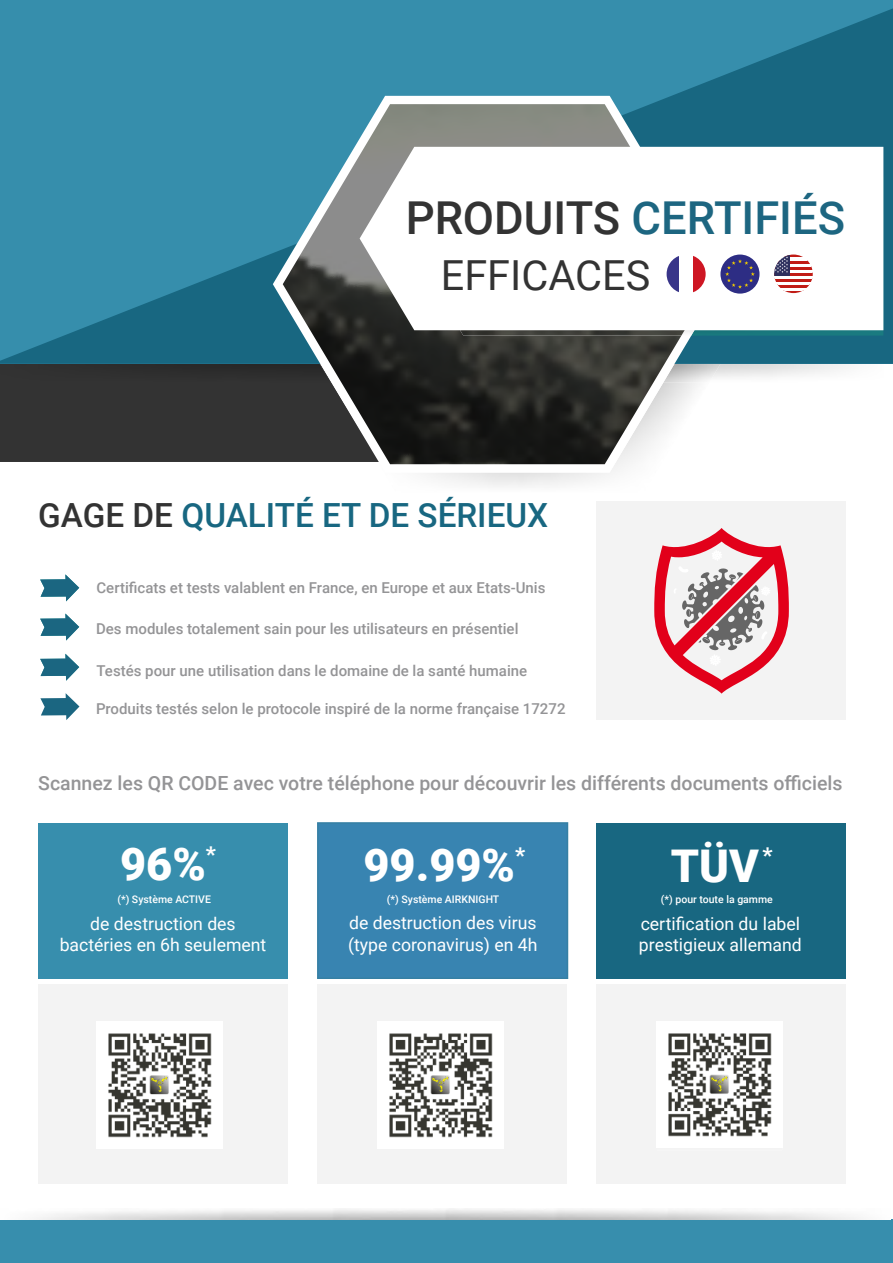
<style>
.page{position:relative;width:893px;height:1263px;background:#fff}
.page>*{position:absolute;margin:0;border:0;box-sizing:border-box;transform-origin:0 0}
.t1{font:500 45.3px "Roboto";color:#1d6681}
.t2{font:900 45.15px "Roboto";color:#fff}
.t3{font:41.4px "Roboto";color:#333}
.t4{font:500 33.3px "Roboto";color:#186781}
.t5{font:500 19.5px "Roboto";color:#949496}
.t6{font:17.7px/21.1px "Roboto";color:#fff}
.t7{font:500 15px "Roboto";color:#949496}
.t8{font:500 10.5px "Roboto";color:#fff}
.s1{color:#333}
</style>
<div class="page">
<div style="left:596px;top:502px;width:249px;height:218px;background:#f3f3f3"></div>
<div style="left:596px;top:983px;width:249px;height:200px;background:#f3f3f3"></div>
<div style="left:317px;top:983px;width:249px;height:200px;background:#f3f3f3"></div>
<div style="left:38px;top:983px;width:249px;height:200px;background:#f3f3f3"></div>
<div style="left:317px;top:822px;width:251px;height:157px;background:#3884b1;border:2px solid #3680a4"></div>
<div style="left:0;top:382px;width:273px;height:80px;background:#333"></div>
<div style="left:0;top:364px;width:273px;height:18px;background:#2f2f2f"></div>
<div style="left:0;top:0;width:893px;height:364px;background:#368eac"></div>
<svg style="left:0;top:8px;width:893px;height:356px"></svg>
<svg style="left:273px;top:96px;width:449px;height:376px"></svg>
<img style="left:283px;top:104px;width:398px;height:360px">
<div style="left:0;top:1219px;width:893px;height:44px;background:#378ead"></div>
<div style="left:38px;top:823px;width:250px;height:155px;background:#378ead"></div>
<div style="left:596px;top:823px;width:250px;height:155px;background:#186781"></div>
<img style="left:722px;top:330px;width:161px;height:6px">
<img style="left:416px;top:330px;width:296px;height:6px">
<div style="left:360px;top:147px;width:523px;height:183px;background:#fff"></div>
<svg style="left:667px;top:255px;width:12px;height:38px"></svg>
<div style="left:679px;top:255px;width:14px;height:38px;background:#fff"></div>
<svg style="left:693px;top:255px;width:13px;height:38px"></svg>
<div style="left:720px;top:255px;width:39px;height:39px;background:#2d2d84;border-radius:20px"></div>
<svg style="left:725px;top:259px;width:30px;height:30px"></svg>
<hr style="left:774px;top:291px;width:39px;height:2px;background:#c11c16">
<hr style="left:774px;top:288px;width:39px;height:3px;background:#fff">
<svg style="left:774px;top:284px;width:39px;height:4px"></svg>
<hr style="left:774px;top:281px;width:39px;height:3px;background:#fff">
<hr style="left:774px;top:278px;width:39px;height:3px;background:#c11c16">
<hr style="left:774px;top:275px;width:39px;height:3px;background:#fff">
<hr style="left:774px;top:272px;width:39px;height:3px;background:#c11c16">
<hr style="left:774px;top:269px;width:39px;height:3px;background:#fff">
<hr style="left:774px;top:266px;width:39px;height:3px;background:#c11c16">
<hr style="left:774px;top:263px;width:39px;height:3px;background:#fff">
<hr style="left:774px;top:260px;width:39px;height:3px;background:#c11c16">
<hr style="left:774px;top:257px;width:39px;height:3px;background:#fff">
<hr style="left:774px;top:254px;width:39px;height:3px;background:#c11c16">
<svg style="left:774px;top:254px;width:16px;height:21px"></svg>
<svg style="left:774px;top:256px;width:14px;height:17px"></svg>
<svg style="left:654px;top:528px;width:135px;height:166px"></svg>
<svg style="left:40px;top:574px;width:39px;height:27px"></svg>
<svg style="left:40px;top:613px;width:39px;height:27px"></svg>
<svg style="left:40px;top:654px;width:39px;height:27px"></svg>
<img style="left:657px;top:1147px;width:125px;height:1px">
<img style="left:96px;top:1022px;width:127px;height:126px">
<img style="left:377px;top:1022px;width:127px;height:126px">
<img style="left:657px;top:1022px;width:125px;height:125px">
<svg style="left:40px;top:693px;width:39px;height:27px"></svg>
<h1 class="t1" style="left:406px;top:186px;width:441px"><span class="s1">PRODUITS</span> CERTIFIÉS</h1>
<h3 class="t3" style="left:441px;top:246px;width:211px">EFFICACES</h3>
<h3 class="t4" style="left:38px;top:492px;width:511px"><span class="s1">GAGE DE</span> QUALITÉ ET DE SÉRIEUX</h3>
<p class="t7" style="left:97px;top:577px;width:450px">Certificats et tests valablent en France, en Europe et aux Etats-Unis</p>
<p class="t7" style="left:96px;top:618px;width:424px">Des modules totalement sain pour les utilisateurs en présentiel</p>
<p class="t7" style="left:97px;top:660px;width:432px">Testés pour une utilisation dans le domaine de la santé humaine</p>
<p class="t7" style="left:96px;top:698px;width:471px">Produits testés selon le protocole inspiré de la norme française 17272</p>
<h3 class="t5" style="left:38px;top:769px;width:806px">Scannez les QR CODE avec votre téléphone pour découvrir les différents documents officiels</h3>
<h2 class="t2" style="left:363px;top:834px;width:163px">99.99%<sup>*</sup></h2>
<h2 class="t2" style="left:671px;top:834px;width:104px">TÜV <sup>*</sup></h2>
<p class="t6" style="left:639px;top:912px;width:164px">certification du label prestigieux allemand</p>
<h2 class="t2" style="left:120px;top:833px;width:97px">96%<sup>*</sup></h2>
<p class="t8" style="left:117px;top:892px;width:95px">(*) Système ACTIVE</p>
<p class="t8" style="left:387px;top:892px;width:114px">(*) Système AIRKNIGHT</p>
<p class="t8" style="left:661px;top:892px;width:114px">(*) pour toute la gamme</p>
<p class="t6" style="left:348px;top:912px;width:191px">de destruction des virus (type coronavirus) en 4h</p>
<p class="t6" style="left:60px;top:912px;width:208px;text-align:center">de destruction des bactéries en 6h seulement</p>
</div>
